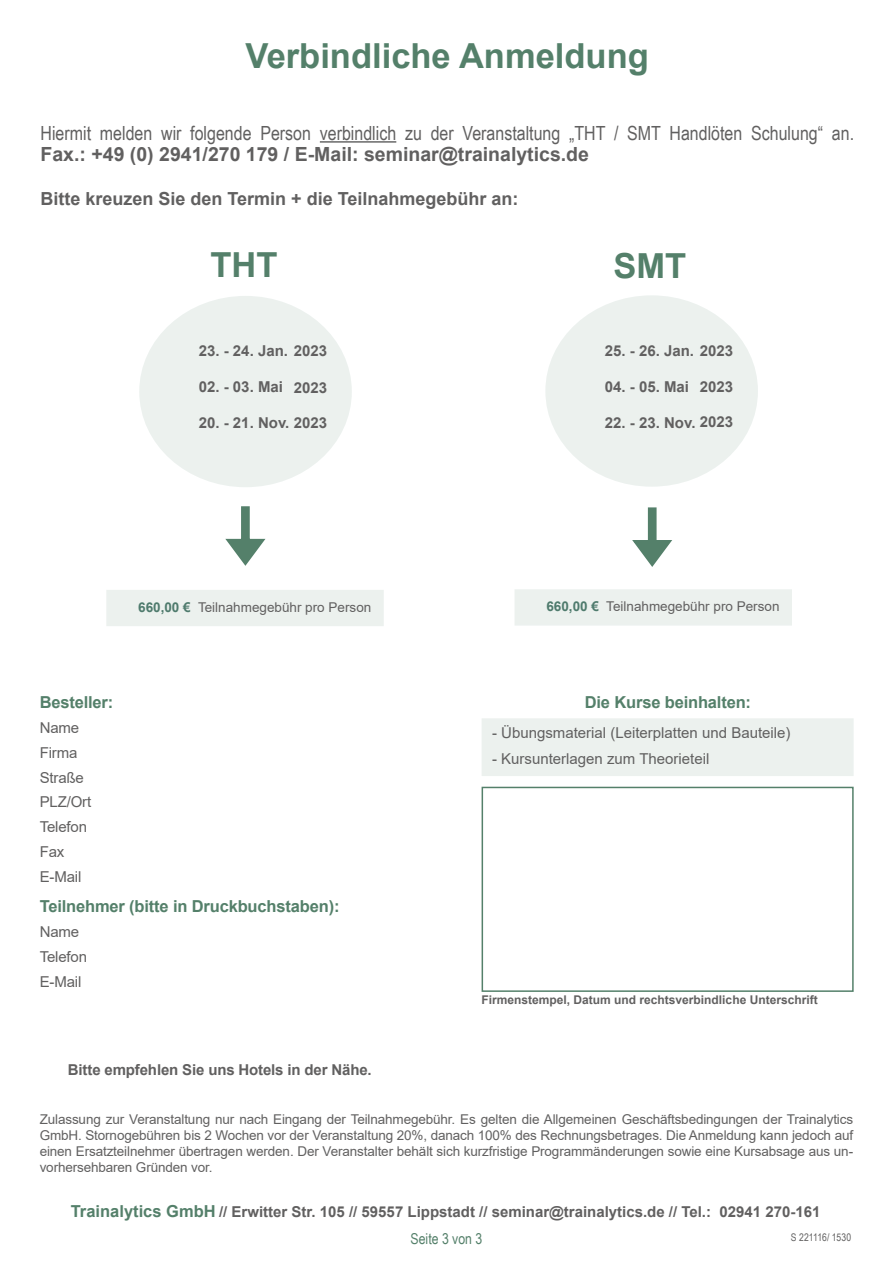
<style>
.page{position:relative;width:893px;height:1263px;background:#fff}
.page>*{position:absolute;margin:0;border:0;box-sizing:border-box;transform-origin:0 0}
.t1{font:700 34.5px "Arial";color:#54806a}
.t2{font:19.5px "Arial Narrow";color:#616060}
.t3{font:700 19.5px "Arial";color:#616060}
.t4{font:700 18px "Arial";color:#616060}
.t5{font:700 16.5px "Arial";letter-spacing:-.01em;color:#54806a}
.t6{font:700 15px "Arial";color:#616060}
.t7{font:15px/24.8px "Arial";color:#616060}
.t8{font:15px "Arial Narrow";color:#54806a}
.t9{font:13.5px/16.2px "Arial";letter-spacing:-.01em;color:#616060;text-align:justify}
.t10{font:700 12px "Arial";color:#616060}
.t11{font:10.5px "Arial Narrow";letter-spacing:-.005em;color:#616060}
.s1{font-weight:700;color:#4f7b6d}
.s2{font-size:16.5px;color:#54806a}
</style>
<div class="page">
<hr style="left:320px;top:141px;width:76px;height:2px;background:#616060">
<div style="left:482px;top:718px;width:372px;height:58px;background:#ecf1ee"></div>
<div style="left:482px;top:787px;width:372px;height:205px;background:#fff;border:2px solid #54806a"></div>
<svg style="left:225px;top:506px;width:41px;height:60px"></svg>
<div style="left:106px;top:590px;width:278px;height:36px;background:#ecf1ee"></div>
<div style="left:141px;top:297px;width:209px;height:189px;background:#ecf1ee;border-radius:50%"></div>
<svg style="left:632px;top:507px;width:41px;height:60px"></svg>
<div style="left:514px;top:589px;width:278px;height:37px;background:#ecf1ee"></div>
<div style="left:547px;top:297px;width:209px;height:188px;background:#ecf1ee;border-radius:50%"></div>
<h1 class="t1" style="left:246px;top:32px;width:405px">Verbindliche Anmeldung</h1>
<h2 class="t2" style="left:41px;top:119px;width:815px">Hiermit melden wir folgende Person verbindlich zu der Veranstaltung „THT / SMT Handlöten Schulung“ an.</h2>
<h2 class="t3" style="left:41px;top:141px;width:550px">Fax.: +49 (0) 2941/270 179 / E-Mail: seminar@trainalytics.de</h2>
<h3 class="t4" style="left:41px;top:186px;width:479px">Bitte kreuzen Sie den Termin + die Teilnahmegebühr an:</h3>
<h1 class="t1" style="left:210px;top:241px;width:69px">THT</h1>
<h1 class="t1" style="left:613px;top:242px;width:74px">SMT</h1>
<p class="t6" style="left:199px;top:341px;width:130px">23. - 24. Jan. 2023</p>
<p class="t6" style="left:199px;top:377px;width:86px">02. - 03. Mai</p>
<p class="t6" style="left:199px;top:413px;width:130px">20. - 21. Nov. 2023</p>
<p class="t6" style="left:294px;top:377px;width:35px">2023</p>
<p class="t6" style="left:605px;top:340px;width:130px">25. - 26. Jan. 2023</p>
<p class="t6" style="left:605px;top:376px;width:86px">04. - 05. Mai</p>
<p class="t6" style="left:605px;top:412px;width:130px">22. - 23. Nov. 2023</p>
<p class="t6" style="left:700px;top:376px;width:35px">2023</p>
<p class="t9" style="left:138px;top:599px;width:235px"><span class="s1">660,00 €</span> Teilnahmegebühr pro Person</p>
<p class="t9" style="left:546px;top:598px;width:235px"><span class="s1">660,00 €</span> Teilnahmegebühr pro Person</p>
<p class="t5" style="left:40px;top:691px;width:75px">Besteller:</p>
<p class="t7" style="left:40px;top:715px;width:53px">Name<br>Firma<br>Straße<br>PLZ/Ort<br>Telefon<br>Fax<br>E-Mail</p>
<p class="t5" style="left:40px;top:895px;width:301px">Teilnehmer (bitte in Druckbuchstaben):</p>
<p class="t7" style="left:40px;top:919px;width:49px">Name<br>Telefon<br>E-Mail</p>
<p class="t5" style="left:585px;top:691px;width:168px">Die Kurse beinhalten:</p>
<p class="t7" style="left:492px;top:720px;width:300px">- Übungsmaterial (Leiterplatten und Bauteile)</p>
<p class="t7" style="left:492px;top:746px;width:219px">- Kursunterlagen zum Theorieteil</p>
<p class="t10" style="left:482px;top:991px;width:338px">Firmenstempel, Datum und rechtsverbindliche Unterschrift</p>
<p class="t6" style="left:68px;top:1059px;width:305px">Bitte empfehlen Sie uns Hotels in der Nähe.</p>
<p class="t9" style="left:40px;top:1111px;width:815px">Zulassung zur Veranstaltung nur nach Eingang der Teilnahmegebühr. Es gelten die Allgemeinen Geschäftsbedingungen der Trainalytics GmbH. Stornogebühren bis 2 Wochen vor der Veranstaltung 20%, danach 100% des Rechnungsbetrages. Die Anmeldung kann jedoch auf einen Ersatzteilnehmer übertragen werden. Der Veranstalter behält sich kurzfristige Programmänderungen sowie eine Kursabsage aus un&shy;vorhersehbaren Gründen vor.</p>
<p class="t6" style="left:71px;top:1201px;width:751px"><span class="s2">Trainalytics GmbH</span> // Erwitter Str. 105 // 59557 Lippstadt // seminar@trainalytics.de // Tel.: 02941 270-161</p>
<p class="t8" style="left:411px;top:1227px;width:73px">Seite 3 von 3</p>
<p class="t11" style="left:791px;top:1229px;width:62px">S 221116/ 1530</p>
</div>
